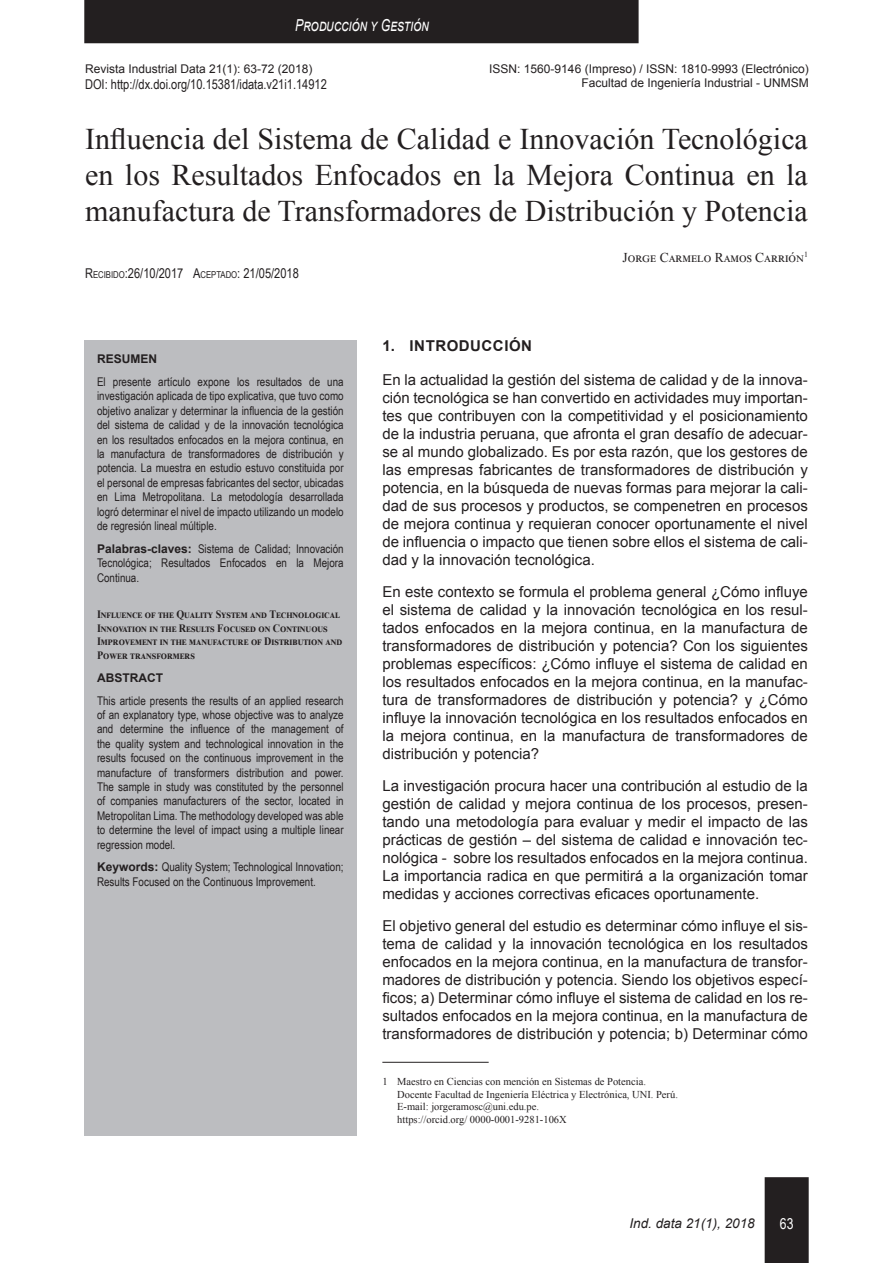
<style>
.page{position:relative;width:893px;height:1263px;background:#fff}
.page>*{position:absolute;margin:0;border:0;box-sizing:border-box;transform-origin:0 0}
.t1{font:30px/36px "Times New Roman";color:#231f20;text-align:justify}
.t2{font:italic 16.5px "Arial";color:#fff;scale:.75 1}
.t3{font:15px/18px "Arial";color:#231f20;text-align:justify}
.t4{font:700 15px "Arial";letter-spacing:.035em;color:#231f20}
.t5{font:15px "Arial Narrow";color:#fff}
.t6{font:13.5px "Arial Narrow";color:#231f20}
.t7{font:13.5px "Arial Narrow";color:#231f20}
.t8{font:13.5px "Times New Roman";letter-spacing:.075em;color:#231f20}
.t9{font:italic 13.5px "Arial";color:#231f20}
.t10{font:12px/14.4px "Arial Narrow";color:#231f20;text-align:justify}
.t11{font:12px/14.4px "Arial";color:#231f20;text-align:right}
.t12{font:700 12px "Arial";color:#231f20}
.t13{font:700 11.25px/13.5px "Times New Roman";color:#231f20;scale:.9 1}
.t14{font:10.5px/12.6px "Times New Roman";color:#231f20}
.t15{font:8.4px "Arial Narrow";letter-spacing:-.005em;color:#231f20}
.s1{font-size:12px}
.s2{font-size:9.45px}
.s3{font-family:"Arial";font-weight:700}
</style>
<div class="page">
<div style="left:765px;top:1177px;width:44px;height:86px;background:#231f20"></div>
<div style="left:84px;top:0;width:555px;height:43px;background:#231f20"></div>
<hr style="left:382px;top:1062px;width:107px;height:1px;background:#231f20">
<div style="left:84px;top:340px;width:272px;height:795px;background:#bcbdc0"></div>
<p class="t2" style="left:295px;top:14px;width:180px">Producción y Gestión</p>
<p class="t11" style="left:85px;top:61px;width:229px">Revista Industrial Data 21(1): 63-72 (2018)</p>
<p class="t15" style="left:753px;top:63px;width:56px"><span class="s1">J</span>ORGE <span class="s1">R</span>AMOS</p>
<p class="t6" style="left:85px;top:74px;width:243px">DOI: http://dx.doi.org/10.15381/idata.v21i1.14912</p>
<p class="t11" style="left:489px;top:61px;width:321px">ISSN: 1560-9146 (Impreso) / ISSN: 1810-9993 (Electrónico)<br>Facultad de Ingeniería Industrial - UNMSM</p>
<h1 class="t1" style="left:85px;top:120px;width:724px">Influencia del Sistema de Calidad e Innovación Tecnológica en los Resultados Enfocados en la Mejora Continua en la manufactura de Transformadores de Distribución y Potencia</h1>
<p class="t8" style="left:622px;top:248px;width:187px">Jorge Carmelo Ramos Carrión<sup>1</sup></p>
<p class="t7" style="left:85px;top:263px;width:215px">R<span class="s2">ECIBIDO</span>:26/10/2017 A<span class="s2">CEPTADO</span>: 21/05/2018</p>
<p class="t12" style="left:97px;top:350px;width:61px">RESUMEN</p>
<p class="t10" style="left:97px;top:374px;width:248px">El presente artículo expone los resultados de una investigación aplicada de tipo explicativa, que tuvo como objetivo analizar y determinar la influencia de la gestión del sistema de calidad y de la innovación tecnológica en los resultados enfocados en la mejora continua, en la manufactura de transformadores de distribución y potencia. La muestra en estudio estuvo constituida por el personal de empresas fabricantes del sector, ubicadas en Lima Metropolitana. La metodología desarrollada logró determinar el nivel de impacto utilizando un modelo de regresión lineal múltiple.</p>
<p class="t10" style="left:97px;top:541px;width:248px"><span class="s3">Palabras-claves:</span> Sistema de Calidad; Innovación Tecnológica; Resultados Enfocados en la Mejora Continua.</p>
<p class="t13" style="left:97px;top:607px;width:274px">Influence of the Quality System and Technological Innovation in the Results Focused on Continuous Improvement in the manufacture of Distribution and Power transformers</p>
<p class="t12" style="left:97px;top:669px;width:67px">ABSTRACT</p>
<p class="t10" style="left:97px;top:693px;width:248px">This article presents the results of an applied research of an explanatory type, whose objective was to analyze and determine the influence of the management of the quality system and technological innovation in the results focused on the continuous improvement in the manufacture of transformers distribution and power.<br>The sample in study was constituted by the personnel of companies manufacturers of the sector, located in Metropolitan Lima. The methodology developed was able to determine the level of impact using a multiple linear regression model.</p>
<p class="t10" style="left:97px;top:859px;width:248px"><span class="s3">Keywords:</span> Quality System; Technological Innovation;<br>Results Focused on the Continuous Improvement.</p>
<p class="t4" style="left:383px;top:335px;width:151px">1. INTRODUCCIÓN</p>
<p class="t3" style="left:382px;top:370px;width:427px">En la actualidad la gestión del sistema de calidad y de la innova&shy;ción tecnológica se han convertido en actividades muy importan&shy;tes que contribuyen con la competitividad y el posicionamiento de la industria peruana, que afronta el gran desafío de adecuar&shy;se al mundo globalizado. Es por esta razón, que los gestores de las empresas fabricantes de transformadores de distribución y potencia, en la búsqueda de nuevas formas para mejorar la cali&shy;dad de sus procesos y productos, se compenetren en procesos de mejora continua y requieran conocer oportunamente el nivel de influencia o impacto que tienen sobre ellos el sistema de cali&shy;dad y la innovación tecnológica.</p>
<p class="t3" style="left:382px;top:582px;width:427px">En este contexto se formula el problema general ¿Cómo influye el sistema de calidad y la innovación tecnológica en los resul&shy;tados enfocados en la mejora continua, en la manufactura de transformadores de distribución y potencia? Con los siguientes problemas específicos: ¿Cómo influye el sistema de calidad en los resultados enfocados en la mejora continua, en la manufac&shy;tura de transformadores de distribución y potencia? y ¿Cómo influye la innovación tecnológica en los resultados enfocados en la mejora continua, en la manufactura de transformadores de distribución y potencia?</p>
<p class="t3" style="left:382px;top:776px;width:427px">La investigación procura hacer una contribución al estudio de la gestión de calidad y mejora continua de los procesos, presen&shy;tando una metodología para evaluar y medir el impacto de las prácticas de gestión – del sistema de calidad e innovación tec&shy;nológica - sobre los resultados enfocados en la mejora continua.<br>La importancia radica en que permitirá a la organización tomar medidas y acciones correctivas eficaces oportunamente.</p>
<p class="t3" style="left:382px;top:917px;width:427px">El objetivo general del estudio es determinar cómo influye el sis&shy;tema de calidad y la innovación tecnológica en los resultados enfocados en la mejora continua, en la manufactura de transfor&shy;madores de distribución y potencia. Siendo los objetivos especí&shy;ficos; a) Determinar cómo influye el sistema de calidad en los re&shy;sultados enfocados en la mejora continua, en la manufactura de transformadores de distribución y potencia; b) Determinar cómo</p>
<p class="t14" style="left:397px;top:1075px;width:282px;text-indent:-15px">1 Maestro en Ciencias con mención en Sistemas de Potencia.<br>Docente Facultad de Ingeniería Eléctrica y Electrónica, UNI. Perú.<br>E-mail: jorgeramosc@uni.edu.pe.<br>https://orcid.org/ 0000-0001-9281-106X</p>
<p class="t9" style="left:629px;top:1215px;width:127px">Ind. data 21(1), 2018</p>
<p class="t5" style="left:780px;top:1213px;width:15px">63</p>
</div>
